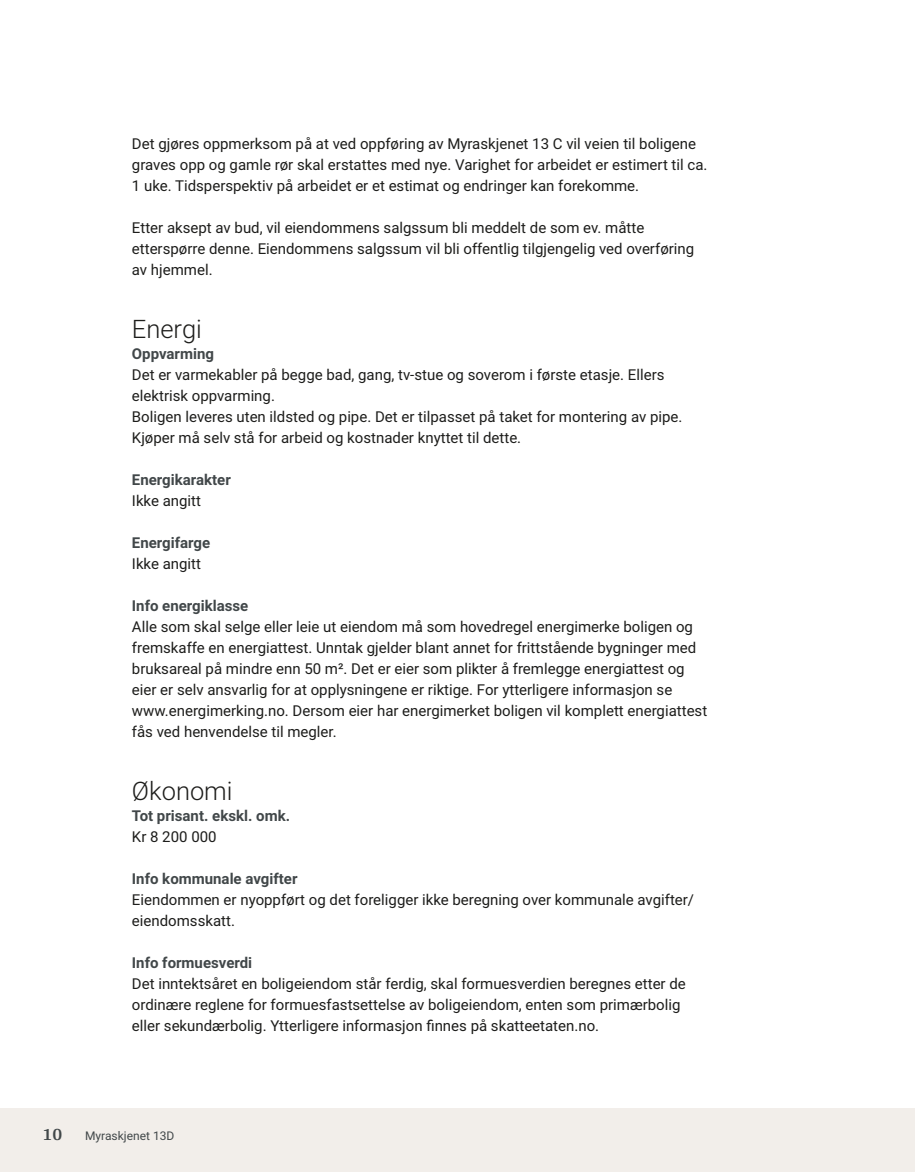
<style>
.page{position:relative;width:915px;height:1172px;background:#fff}
.page>*{position:absolute;margin:0;border:0;box-sizing:border-box;transform-origin:0 0}
.t1{font:300 25.5px "Roboto Vitec";color:#1d1d1b}
.t2{font:700 18px "Arya";color:#414749}
.t3{font:15px/21px "Roboto Vitec";color:#1d1d1b}
.t4{font:700 15px "Roboto Vitec";color:#414749}
.t5{font:12px "Roboto Vitec";color:#414749}
</style>
<div class="page">
<div style="left:0;top:1108px;width:914px;height:64px;background:#f2eeea"></div>
<p class="t3" style="left:132px;top:132px;width:577px">Det gjøres oppmerksom på at ved oppføring av Myraskjenet 13 C vil veien til boligene graves opp og gamle rør skal erstattes med nye. Varighet for arbeidet er estimert til ca.<br>1 uke. Tidsperspektiv på arbeidet er et estimat og endringer kan forekomme.</p>
<p class="t3" style="left:132px;top:216px;width:563px">Etter aksept av bud, vil eiendommens salgssum bli meddelt de som ev. måtte etterspørre denne. Eiendommens salgssum vil bli offentlig tilgjengelig ved overføring av hjemmel.</p>
<h1 class="t1" style="left:132px;top:311px;width:71px">Energi</h1>
<p class="t4" style="left:132px;top:343px;width:84px">Oppvarming</p>
<p class="t3" style="left:132px;top:363px;width:552px">Det er varmekabler på begge bad, gang, tv‑stue og soverom i første etasje. Ellers elektrisk oppvarming.<br>Boligen leveres uten ildsted og pipe. Det er tilpasset på taket for montering av pipe.<br>Kjøper må selv stå for arbeid og kostnader knyttet til dette.</p>
<p class="t4" style="left:132px;top:469px;width:100px">Energikarakter</p>
<p class="t3" style="left:132px;top:489px;width:71px">Ikke angitt</p>
<p class="t4" style="left:132px;top:532px;width:80px">Energifarge</p>
<p class="t3" style="left:132px;top:552px;width:71px">Ikke angitt</p>
<p class="t4" style="left:132px;top:595px;width:118px">Info energiklasse</p>
<p class="t3" style="left:132px;top:615px;width:576px">Alle som skal selge eller leie ut eiendom må som hovedregel energimerke boligen og fremskaffe en energiattest. Unntak gjelder blant annet for frittstående bygninger med bruksareal på mindre enn 50 m². Det er eier som plikter å fremlegge energiattest og eier er selv ansvarlig for at opplysningene er riktige. For ytterligere informasjon se www.energimerking.no. Dersom eier har energimerket boligen vil komplett energiattest fås ved henvendelse til megler.</p>
<h1 class="t1" style="left:132px;top:773px;width:102px">Økonomi</h1>
<p class="t4" style="left:132px;top:805px;width:160px">Tot prisant. ekskl. omk.</p>
<p class="t3" style="left:132px;top:825px;width:86px">Kr 8 200 000</p>
<p class="t4" style="left:132px;top:868px;width:167px">Info kommunale avgifter</p>
<p class="t3" style="left:132px;top:888px;width:563px">Eiendommen er nyoppført og det foreligger ikke beregning over kommunale avgifter/ eiendomsskatt.</p>
<p class="t4" style="left:132px;top:952px;width:122px">Info formuesverdi</p>
<p class="t3" style="left:132px;top:972px;width:555px">Det inntektsåret en boligeiendom står ferdig, skal formuesverdien beregnes etter de ordinære reglene for formuesfastsettelse av boligeiendom, enten som primærbolig eller sekundærbolig. Ytterligere informasjon finnes på skatteetaten.no.</p>
<p class="t2" style="left:43px;top:1123px;width:21px">10</p>
<p class="t5" style="left:85px;top:1127px;width:91px">Myraskjenet 13D</p>
</div>
